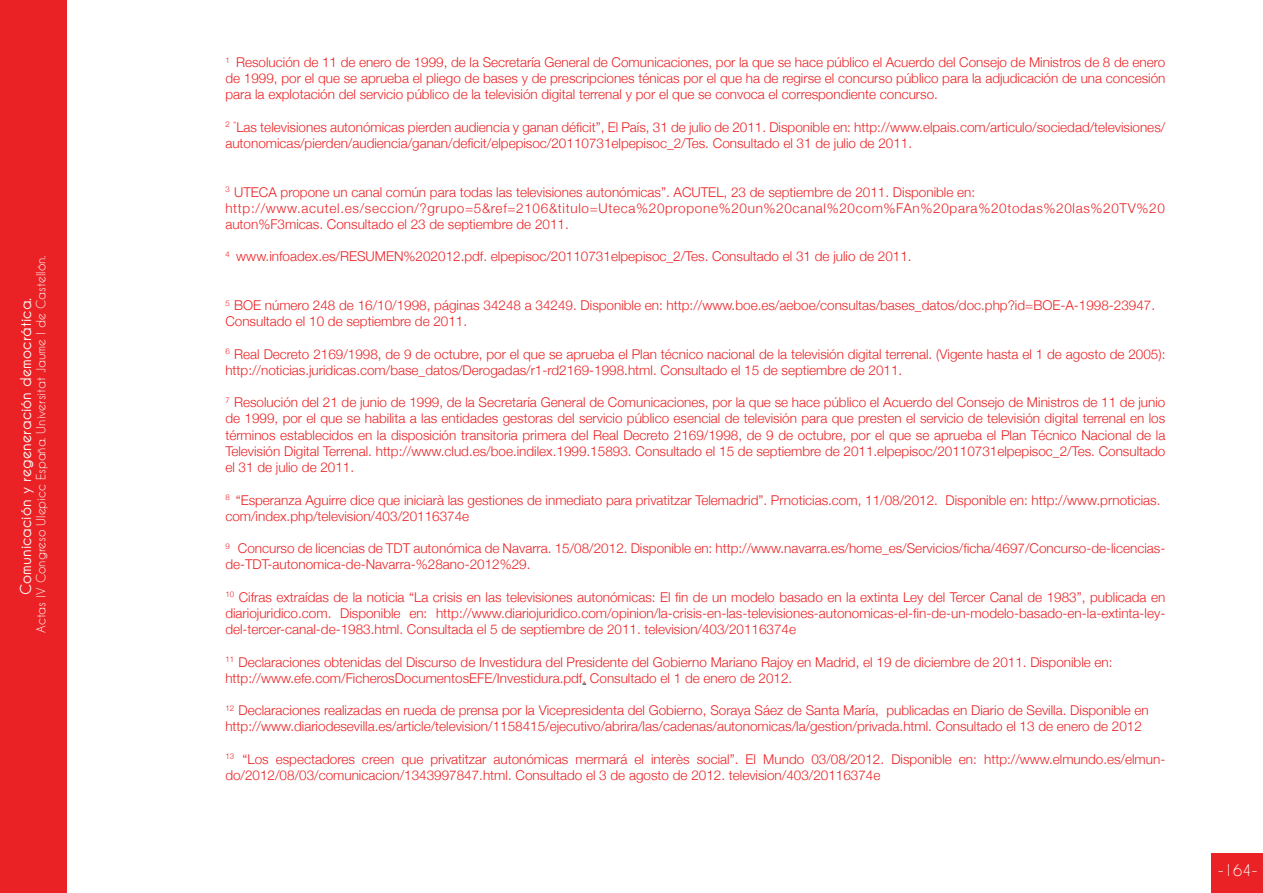
<style>
.page{position:relative;width:1263px;height:893px;background:#fff}
.page>*{position:absolute;margin:0;border:0;box-sizing:border-box;transform-origin:0 0}
.t1{font:700 15px "Caviar Dreams";color:#fff}
.t2{font:15px "Caviar Dreams";color:#fff}
.t3{font:300 13.5px/16.2px "Helvetica Neue";color:#eb2225}
.t4{font:12px "Caviar Dreams";color:#fff}
</style>
<div class="page">
<div style="left:0;top:0;width:67px;height:893px;background:#eb2225"></div>
<div style="left:1212px;top:853px;width:51px;height:40px;background:#eb2225"></div>
<p class="t4" style="left:34px;top:633px;width:379px;rotate:-90deg">Actas IV Congreso Ulepicc España. Universitat Jaume I de Castellón.</p>
<p class="t1" style="left:17px;top:595px;width:299px;rotate:-90deg">Comunicación y regeneración democrática.</p>
<p class="t3" style="left:225px;top:54px;width:942px;text-align:justify"><sup>1</sup> Resolución de 11 de enero de 1999, de la Secretaría General de Comunicaciones, por la que se hace público el Acuerdo del Consejo de Ministros de 8 de enero de 1999, por el que se aprueba el pliego de bases y de prescripciones ténicas por el que ha de regirse el concurso público para la adjudicación de una concesión para la explotación del servicio público de la televisión digital terrenal y por el que se convoca el correspondiente concurso.</p>
<p class="t3" style="left:225px;top:119px;width:941px"><sup>2</sup> <sup>“</sup>Las televisiones autonómicas pierden audiencia y ganan déficit”, El País, 31 de julio de 2011. Disponible en: http://www.elpais.com/articulo/sociedad/televisiones/ autonomicas/pierden/audiencia/ganan/deficit/elpepisoc/20110731elpepisoc_2/Tes. Consultado el 31 de julio de 2011.</p>
<p class="t3" style="left:225px;top:183px;width:941px"><sup>3</sup> UTECA propone un canal común para todas las televisiones autonómicas”. ACUTEL, 23 de septiembre de 2011. Disponible en: http://www.acutel.es/seccion/?grupo=5&amp;ref=2106&amp;titulo=Uteca%20propone%20un%20canal%20com%FAn%20para%20todas%20las%20TV%20 auton%F3micas. Consultado el 23 de septiembre de 2011.</p>
<p class="t3" style="left:225px;top:248px;width:688px"><sup>4</sup> www.infoadex.es/RESUMEN%202012.pdf. elpepisoc/20110731elpepisoc_2/Tes. Consultado el 31 de julio de 2011.</p>
<p class="t3" style="left:225px;top:297px;width:931px"><sup>5</sup> BOE número 248 de 16/10/1998, páginas 34248 a 34249. Disponible en: http://www.boe.es/aeboe/consultas/bases_datos/doc.php?id=BOE-A-1998-23947.<br>Consultado el 10 de septiembre de 2011.</p>
<p class="t3" style="left:225px;top:345px;width:941px"><sup>6</sup> Real Decreto 2169/1998, de 9 de octubre, por el que se aprueba el Plan técnico nacional de la televisión digital terrenal. (Vigente hasta el 1 de agosto de 2005): http://noticias.juridicas.com/base_datos/Derogadas/r1-rd2169-1998.html. Consultado el 15 de septiembre de 2011.</p>
<p class="t3" style="left:225px;top:394px;width:941px;text-align:justify"><sup>7</sup> Resolución del 21 de junio de 1999, de la Secretaría General de Comunicaciones, por la que se hace público el Acuerdo del Consejo de Ministros de 11 de junio de 1999, por el que se habilita a las entidades gestoras del servicio público esencial de televisión para que presten el servicio de televisión digital terrenal en los términos establecidos en la disposición transitoria primera del Real Decreto 2169/1998, de 9 de octubre, por el que se aprueba el Plan Técnico Nacional de la Televisión Digital Terrenal. http://www.clud.es/boe.indilex.1999.15893. Consultado el 15 de septiembre de 2011.elpepisoc/20110731elpepisoc_2/Tes. Consultado el 31 de julio de 2011.</p>
<p class="t3" style="left:225px;top:491px;width:937px"><sup>8</sup> “Esperanza Aguirre dice que iniciarà las gestiones de inmediato para privatitzar Telemadrid”. Prnoticias.com, 11/08/2012. Disponible en: http://www.prnoticias. com/index.php/television/403/20116374e</p>
<p class="t3" style="left:225px;top:540px;width:941px"><sup>9</sup> Concurso de licencias de TDT autonómica de Navarra. 15/08/2012. Disponible en: http://www.navarra.es/home_es/Servicios/ficha/4697/Concurso-de-licencias&shy;de-TDT-autonomica-de-Navarra-%28ano-2012%29.</p>
<p class="t3" style="left:225px;top:588px;width:941px;text-align:justify"><sup>10</sup> Cifras extraídas de la noticia “La crisis en las televisiones autonómicas: El fin de un modelo basado en la extinta Ley del Tercer Canal de 1983”, publicada en diariojuridico.com. Disponible en: http://www.diariojuridico.com/opinion/la-crisis-en-las-televisiones-autonomicas-el-fin-de-un-modelo-basado-en-la-extinta-ley&shy;del-tercer-canal-de-1983.html. Consultada el 5 de septiembre de 2011. television/403/20116374e</p>
<p class="t3" style="left:225px;top:653px;width:889px"><sup>11</sup> Declaraciones obtenidas del Discurso de Investidura del Presidente del Gobierno Mariano Rajoy en Madrid, el 19 de diciembre de 2011. Disponible en: http://www.efe.com/FicherosDocumentosEFE/Investidura.pdf. Consultado el 1 de enero de 2012.</p>
<p class="t3" style="left:225px;top:702px;width:925px"><sup>12</sup> Declaraciones realizadas en rueda de prensa por la Vicepresidenta del Gobierno, Soraya Sáez de Santa María, publicadas en Diario de Sevilla. Disponible en http://www.diariodesevilla.es/article/television/1158415/ejecutivo/abrira/las/cadenas/autonomicas/la/gestion/privada.html. Consultado el 13 de enero de 2012</p>
<p class="t3" style="left:225px;top:750px;width:941px"><sup>13</sup> “Los espectadores creen que privatitzar autonómicas mermará el interès social”. El Mundo 03/08/2012. Disponible en: http://www.elmundo.es/elmun&shy;do/2012/08/03/comunicacion/1343997847.html. Consultado el 3 de agosto de 2012. television/403/20116374e</p>
<p class="t2" style="left:1218px;top:862px;width:41px">-164-</p>
</div>
